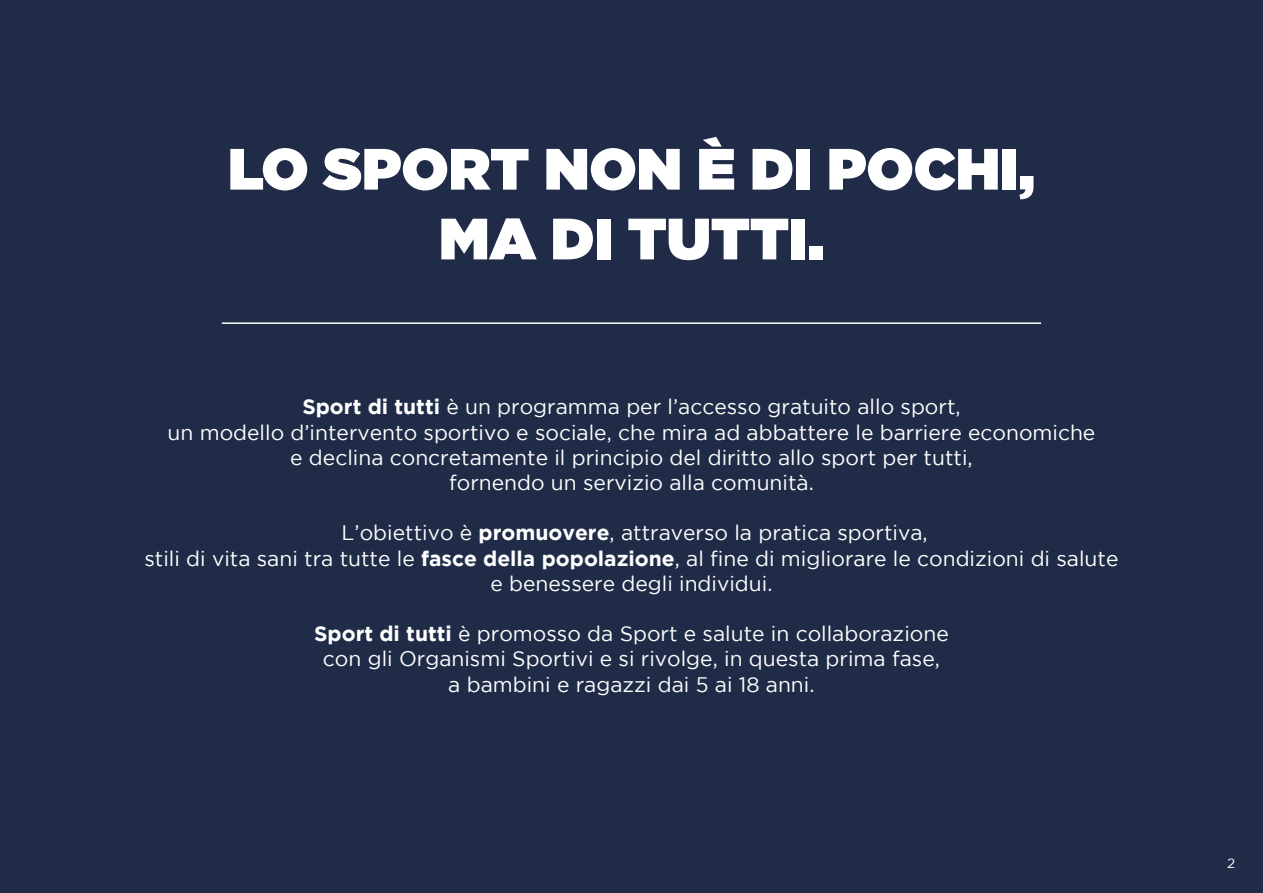
<style>
.page{position:relative;width:1263px;height:893px;background:#202c47}
.page>*{position:absolute;margin:0;border:0;box-sizing:border-box;transform-origin:0 0}
.t1{font:900 58.2px/69.8px "Gotham";color:#fff;text-align:center}
.t2{font:21px/25.2px "Gotham";color:#fff;text-align:center}
.t3{font:13.5px "Gotham";color:#fff}
.s1{font-weight:700}
</style>
<div class="page">
<hr style="left:222px;top:322px;width:819px;height:2px;background:#fff">
<h1 class="t1" style="left:228px;top:133px;width:808px">LO SPORT NON È DI POCHI,<br>MA DI TUTTI.</h1>
<p class="t2" style="left:168px;top:394px;width:929px"><span class="s1">Sport di tutti</span> è un programma per l’accesso gratuito allo sport,<br>un modello d’intervento sportivo e sociale, che mira ad abbattere le barriere economiche e declina concretamente il principio del diritto allo sport per tutti,<br>fornendo un servizio alla comunità.</p>
<p class="t2" style="left:144px;top:520px;width:975px">L’obiettivo è <span class="s1">promuovere</span>, attraverso la pratica sportiva,<br>stili di vita sani tra tutte le <span class="s1">fasce della popolazione</span>, al fine di migliorare le condizioni di salute e benessere degli individui.</p>
<p class="t2" style="left:314px;top:621px;width:636px"><span class="s1">Sport di tutti</span> è promosso da Sport e salute in collaborazione con gli Organismi Sportivi e si rivolge, in questa prima fase,<br>a bambini e ragazzi dai 5 ai 18 anni.</p>
<p class="t3" style="left:1227px;top:855px;width:10px">2</p>
</div>
